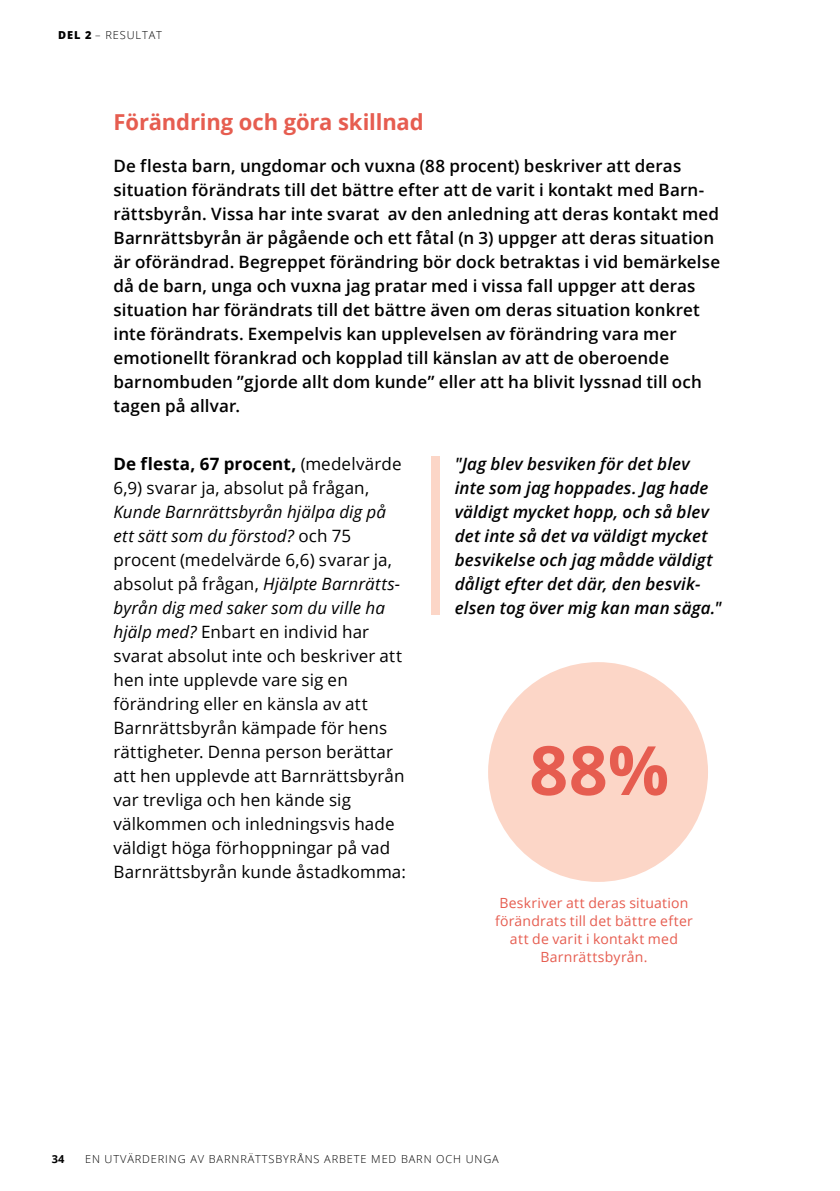
<style>
.page{position:relative;width:840px;height:1191px;background:#fff}
.page>*{position:absolute;margin:0;border:0;box-sizing:border-box;transform-origin:0 0}
.t1{font:700 68px "Open Sans";color:#e65d50}
.t2{font:700 22px "Open Sans";letter-spacing:-.005em;color:#e65d50}
.t3{font:600 17px/24px "Open Sans";letter-spacing:.01em;color:#000}
.t4{font:17px/24px "Open Sans";letter-spacing:.01em;color:#000}
.t5{font:italic 600 17px/24px "Open Sans";letter-spacing:.01em;color:#000}
.t6{font:14px/18px "Open Sans";letter-spacing:.015em;color:#e65d50;text-align:center}
.t7{font:300 11px "Open Sans";letter-spacing:.08em;color:#000}
.t8{font:700 11px "Open Sans";color:#000}
.s1{font-weight:800}
.s2{font-weight:700}
.s3{font-style:italic}
</style>
<div class="page">
<div style="left:488px;top:662px;width:219px;height:220px;background:#fcd6c7;border-radius:50%"></div>
<div style="left:431px;top:456px;width:8px;height:159px;background:#fcd6c7"></div>
<p class="t7" style="left:58px;top:27px;width:105px"><span class="s1">DEL 2</span> – RESULTAT</p>
<p class="t2" style="left:113px;top:107px;width:311px">Förändring och göra skillnad</p>
<p class="t3" style="left:113px;top:153px;width:607px">De flesta barn, ungdomar och vuxna (88 procent) beskriver att deras situation förändrats till det bättre efter att de varit i kontakt med Barn&shy;rättsbyrån. Vissa har inte svarat av den anledning att deras kontakt med Barnrättsbyrån är pågående och ett fåtal (n 3) uppger att deras situation är oförändrad. Begreppet förändring bör dock betraktas i vid bemärkelse då de barn, unga och vuxna jag pratar med i vissa fall uppger att deras situation har förändrats till det bättre även om deras situation konkret inte förändrats. Exempelvis kan upplevelsen av förändring vara mer emotionellt förankrad och kopplad till känslan av att de oberoende barnombuden ”gjorde allt dom kunde” eller att ha blivit lyssnad till och tagen på allvar.</p>
<p class="t4" style="left:113px;top:451px;width:289px"><span class="s2">De flesta, 67 procent,</span> (medelvärde<br>6,9) svarar ja, absolut på frågan,</p>
<p class="t4" style="left:113px;top:499px;width:294px"><span class="s3">Kunde Barnrättsbyrån hjälpa dig på ett sätt som du förstod?</span> och 75 procent (medelvärde 6,6) svarar ja, absolut på frågan, <span class="s3">Hjälpte Barnrätts&shy;byrån dig med saker som du ville ha hjälp med?</span> Enbart en individ har svarat absolut inte och beskriver att hen inte upplevde vare sig en förändring eller en känsla av att Barnrättsbyrån kämpade för hens rättigheter. Denna person berättar att hen upplevde att Barnrättsbyrån var trevliga och hen kände sig välkommen och inledningsvis hade väldigt höga förhoppningar på vad Barnrättsbyrån kunde åstadkomma:</p>
<p class="t5" style="left:454px;top:451px;width:268px">"Jag blev besviken för det blev inte som jag hoppades. Jag hade väldigt mycket hopp, och så blev det inte så det va väldigt mycket besvikelse och jag mådde väldigt dåligt efter det där, den besvik&shy;elsen tog över mig kan man säga."</p>
<h1 class="t1" style="left:529px;top:722px;width:141px">88%</h1>
<p class="t6" style="left:495px;top:893px;width:199px">Beskriver att deras situation förändrats till det bättre efter att de varit i kontakt med<br>Barnrättsbyrån.</p>
<p class="t8" style="left:52px;top:1150px;width:14px">34</p>
<p class="t7" style="left:85px;top:1151px;width:415px">EN UTVÄRDERING AV BARNRÄTTSBYRÅNS ARBETE MED BARN OCH UNGA</p>
</div>
